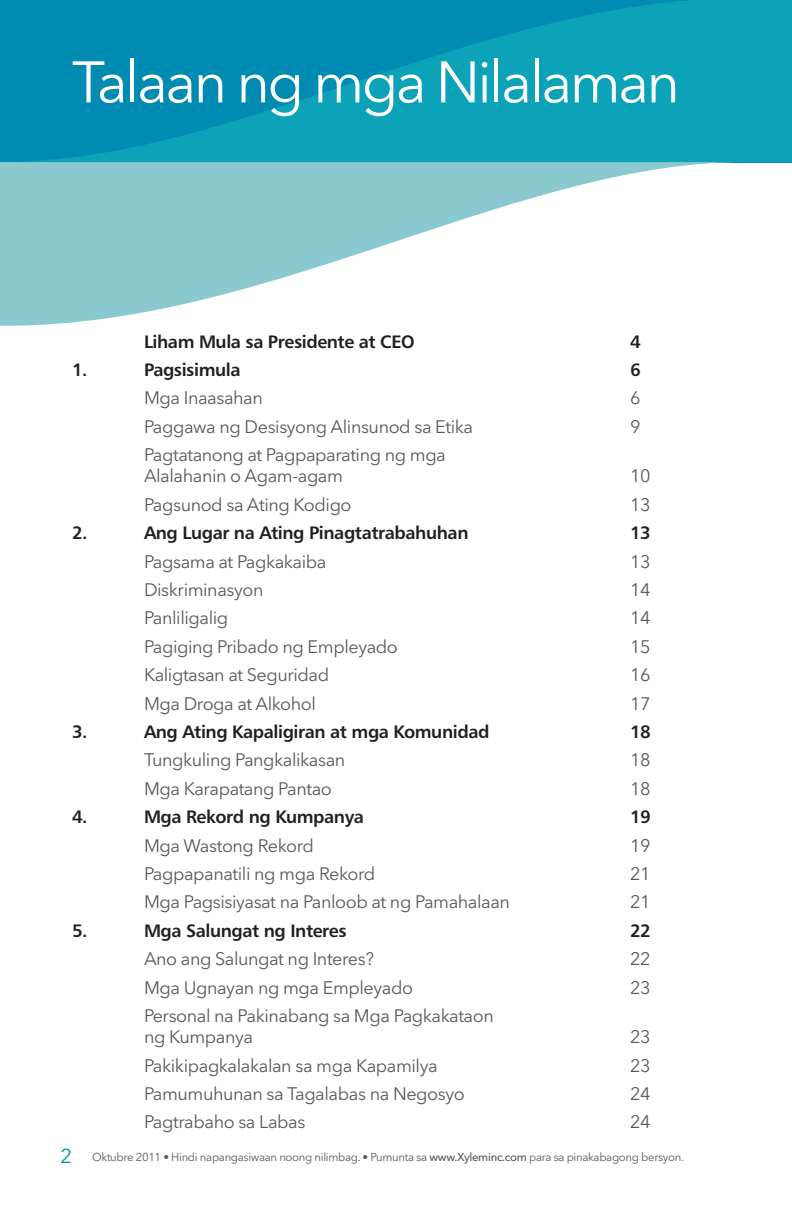
<style>
.page{position:relative;width:792px;height:1224px;background:#fff}
.page>*{position:absolute;margin:0;border:0;box-sizing:border-box;transform-origin:0 0}
.t1{font:58px "Avenir Next LT Com";letter-spacing:-.045em;color:#fff}
.t2{font:18px/21.2px "Avenir Next LT Com";letter-spacing:-.025em;color:#57585a}
.t3{font:18px "Humanist 777 BT Bold B";letter-spacing:-.025em;color:#231f20}
.t4{font:11.4px "Avenir Next LT Com";letter-spacing:-.03em;color:#57585a}
.s1{font-size:20px;color:#00939e}
.s2{font-weight:500}
</style>
<div class="page">
<svg style="left:0;top:162px;width:792px;height:164px"></svg>
<svg style="left:0;top:0;width:792px;height:162px;background:#0698b5"></svg>
<h1 class="t1" style="left:72px;top:48px;width:610px">Talaan ng mga Nilalaman</h1>
<p class="t3" style="left:144px;top:334px;width:272px">Liham Mula sa Presidente at CEO</p>
<p class="t3" style="left:630px;top:334px;width:12px">4</p>
<p class="t3" style="left:72px;top:363px;width:17px">1.</p>
<p class="t3" style="left:144px;top:363px;width:98px">Pagsisimula</p>
<p class="t3" style="left:630px;top:363px;width:12px">6</p>
<p class="t2" style="left:144px;top:388px;width:120px">Mga Inaasahan</p>
<p class="t2" style="left:630px;top:388px;width:12px">6</p>
<p class="t2" style="left:144px;top:416px;width:331px">Paggawa ng Desisyong Alinsunod sa Etika</p>
<p class="t2" style="left:630px;top:416px;width:12px">9</p>
<p class="t2" style="left:144px;top:444px;width:303px">Pagtatanong at Pagpaparating ng mga<br>Alalahanin o Agam-agam</p>
<p class="t2" style="left:630px;top:466px;width:22px">10</p>
<p class="t2" style="left:144px;top:494px;width:209px">Pagsunod sa Ating Kodigo</p>
<p class="t2" style="left:630px;top:494px;width:22px">13</p>
<p class="t3" style="left:72px;top:526px;width:17px">2.</p>
<p class="t3" style="left:144px;top:526px;width:326px">Ang Lugar na Ating Pinagtatrabahuhan</p>
<p class="t3" style="left:630px;top:526px;width:22px">13</p>
<p class="t2" style="left:144px;top:551px;width:184px">Pagsama at Pagkakaiba</p>
<p class="t2" style="left:630px;top:551px;width:22px">13</p>
<p class="t2" style="left:144px;top:579px;width:121px">Diskriminasyon</p>
<p class="t2" style="left:630px;top:579px;width:22px">14</p>
<p class="t2" style="left:144px;top:608px;width:86px">Panliligalig</p>
<p class="t2" style="left:630px;top:608px;width:22px">14</p>
<p class="t2" style="left:144px;top:636px;width:255px">Pagiging Pribado ng Empleyado</p>
<p class="t2" style="left:630px;top:636px;width:22px">15</p>
<p class="t2" style="left:144px;top:664px;width:187px">Kaligtasan at Seguridad</p>
<p class="t2" style="left:630px;top:664px;width:22px">16</p>
<p class="t2" style="left:144px;top:693px;width:174px">Mga Droga at Alkohol</p>
<p class="t2" style="left:630px;top:693px;width:22px">17</p>
<p class="t3" style="left:72px;top:725px;width:17px">3.</p>
<p class="t3" style="left:144px;top:725px;width:347px">Ang Ating Kapaligiran at mga Komunidad</p>
<p class="t3" style="left:630px;top:725px;width:22px">18</p>
<p class="t2" style="left:144px;top:750px;width:203px">Tungkuling Pangkalikasan</p>
<p class="t2" style="left:630px;top:750px;width:22px">18</p>
<p class="t2" style="left:144px;top:778px;width:189px">Mga Karapatang Pantao</p>
<p class="t2" style="left:630px;top:778px;width:22px">18</p>
<p class="t3" style="left:72px;top:810px;width:17px">4.</p>
<p class="t3" style="left:144px;top:810px;width:221px">Mga Rekord ng Kumpanya</p>
<p class="t3" style="left:630px;top:810px;width:22px">19</p>
<p class="t2" style="left:144px;top:835px;width:171px">Mga Wastong Rekord</p>
<p class="t2" style="left:630px;top:835px;width:22px">19</p>
<p class="t2" style="left:144px;top:863px;width:233px">Pagpapanatili ng mga Rekord</p>
<p class="t2" style="left:630px;top:863px;width:22px">21</p>
<p class="t2" style="left:144px;top:892px;width:368px">Mga Pagsisiyasat na Panloob at ng Pamahalaan</p>
<p class="t2" style="left:630px;top:892px;width:22px">21</p>
<p class="t3" style="left:72px;top:923px;width:17px">5.</p>
<p class="t3" style="left:144px;top:923px;width:204px">Mga Salungat ng Interes</p>
<p class="t3" style="left:630px;top:923px;width:22px">22</p>
<p class="t2" style="left:144px;top:948px;width:232px">Ano ang Salungat ng Interes?</p>
<p class="t2" style="left:630px;top:948px;width:22px">22</p>
<p class="t2" style="left:144px;top:977px;width:271px">Mga Ugnayan ng mga Empleyado</p>
<p class="t2" style="left:630px;top:977px;width:22px">23</p>
<p class="t2" style="left:144px;top:1005px;width:351px">Personal na Pakinabang sa Mga Pagkakataon ng Kumpanya</p>
<p class="t2" style="left:630px;top:1026px;width:22px">23</p>
<p class="t2" style="left:144px;top:1055px;width:295px">Pakikipagkalakalan sa mga Kapamilya</p>
<p class="t2" style="left:630px;top:1055px;width:22px">23</p>
<p class="t2" style="left:144px;top:1083px;width:322px">Pamumuhunan sa Tagalabas na Negosyo</p>
<p class="t2" style="left:630px;top:1083px;width:22px">24</p>
<p class="t2" style="left:144px;top:1112px;width:163px">Pagtrabaho sa Labas</p>
<p class="t2" style="left:630px;top:1112px;width:22px">24</p>
<p class="t4" style="left:60px;top:1150px;width:625px"><span class="s1">2</span> Oktubre 2011 • Hindi napangasiwaan noong nilimbag. • Pumunta sa <span class="s2">www.Xyleminc.com</span> para sa pinakabagong bersyon.</p>
</div>
